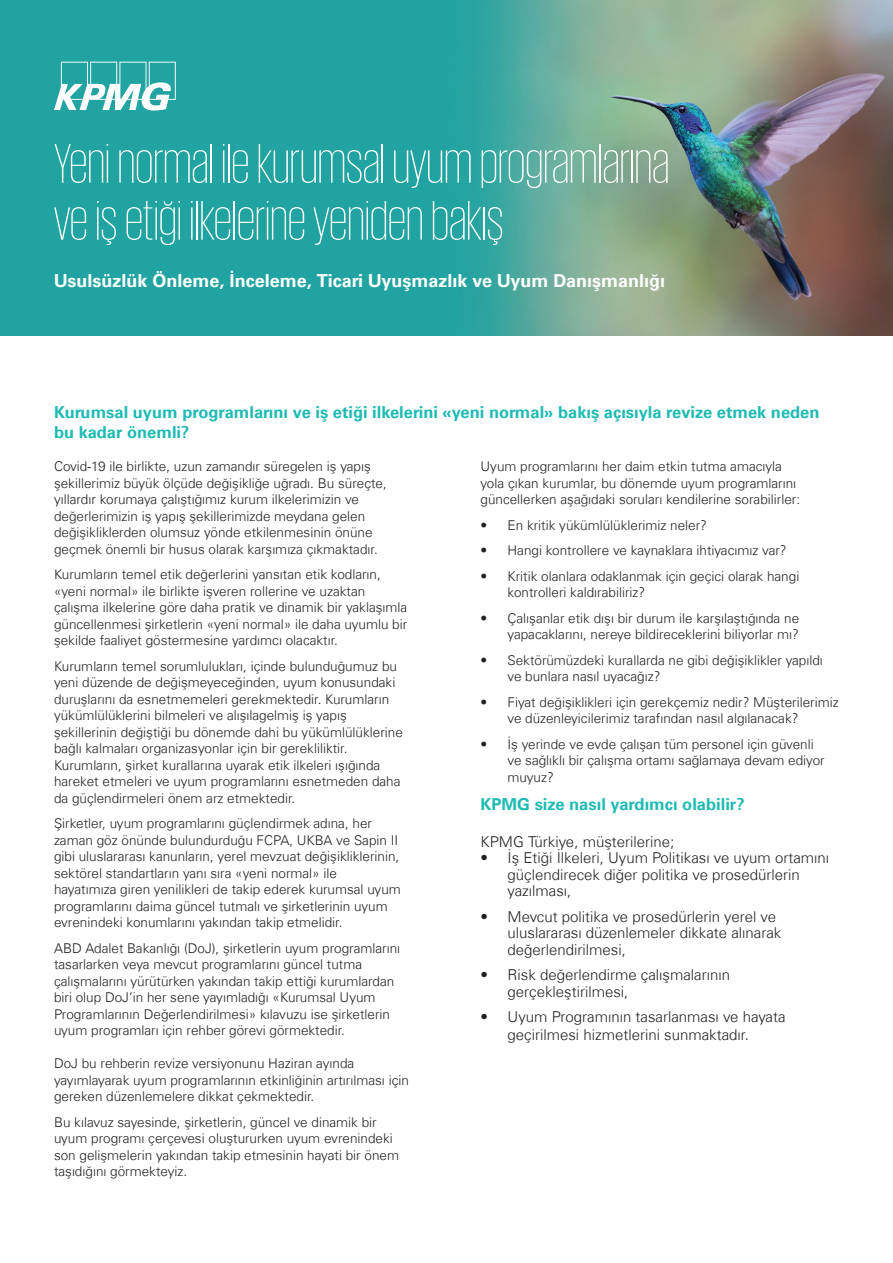
<style>
.page{position:relative;width:893px;height:1263px;background:#fff}
.page>*{position:absolute;margin:0;border:0;box-sizing:border-box;transform-origin:0 0}
.Title_112_pt{font:200 57px/57px "KPMG";color:#fff}
.Title_112_pt-2{font:700 18px "Universfor KPMG";color:#fff}
.Title_112_pt-3{font:700 16.5px/19.8px "Universfor KPMG";color:#1dbbb3}
.Title_112_pt-4{font:300 15px/16.5px "Universfor KPMG";color:#231f20}
.Bodycopy_10pt{font:300 13.5px/16.5px "Universfor KPMG";color:#231f20}
</style>
<div class="page">
<img style="left:0;top:0;width:893px;height:336px">
<svg style="left:54px;top:62px;width:122px;height:49px"></svg>
<p class="Title_112_pt" style="left:54px;top:134px;width:617px">Yeni normal ile kurumsal uyum programlarına ve iş etiği ilkelerine yeniden bakış</p>
<p class="Title_112_pt-2" style="left:54px;top:270px;width:613px">Usulsüzlük Önleme, İnceleme, Ticari Uyuşmazlık ve Uyum Danışmanlığı</p>
<p class="Title_112_pt-3" style="left:54px;top:402px;width:767px">Kurumsal uyum programlarını ve iş etiği ilkelerini «yeni normal» bakış açısıyla revize etmek neden bu kadar önemli?</p>
<p class="Bodycopy_10pt" style="left:54px;top:458px;width:334px">Covid-19 ile birlikte, uzun zamandır süregelen iş yapış şekillerimiz büyük ölçüde değişikliğe uğradı. Bu süreçte, yıllardır korumaya çalıştığımız kurum ilkelerimizin ve değerlerimizin iş yapış şekillerimizde meydana gelen değişikliklerden olumsuz yönde etkilenmesinin önüne geçmek önemli bir husus olarak karşımıza çıkmaktadır.</p>
<p class="Bodycopy_10pt" style="left:54px;top:566px;width:355px">Kurumların temel etik değerlerini yansıtan etik kodların, «yeni normal» ile birlikte işveren rollerine ve uzaktan çalışma ilkelerine göre daha pratik ve dinamik bir yaklaşımla güncellenmesi şirketlerin «yeni normal» ile daha uyumlu bir şekilde faaliyet göstermesine yardımcı olacaktır.</p>
<p class="Bodycopy_10pt" style="left:54px;top:657px;width:350px">Kurumların temel sorumlulukları, içinde bulunduğumuz bu yeni düzende de değişmeyeceğinden, uyum konusundaki duruşlarını da esnetmemeleri gerekmektedir. Kurumların yükümlülüklerini bilmeleri ve alışılagelmiş iş yapış şekillerinin değiştiği bu dönemde dahi bu yükümlülüklerine bağlı kalmaları organizasyonlar için bir gerekliliktir.<br>Kurumların, şirket kurallarına uyarak etik ilkeleri ışığında hareket etmeleri ve uyum programlarını esnetmeden daha da güçlendirmeleri önem arz etmektedir.</p>
<p class="Bodycopy_10pt" style="left:54px;top:815px;width:348px">Şirketler, uyum programlarını güçlendirmek adına, her zaman göz önünde bulundurduğu FCPA, UKBA ve Sapin II gibi uluslararası kanunların, yerel mevzuat değişikliklerinin, sektörel standartların yanı sıra «yeni normal» ile hayatımıza giren yenilikleri de takip ederek kurumsal uyum programlarını daima güncel tutmalı ve şirketlerinin uyum evrenindeki konumlarını yakından takip etmelidir.</p>
<p class="Bodycopy_10pt" style="left:54px;top:939px;width:348px">ABD Adalet Bakanlığı (DoJ), şirketlerin uyum programlarını tasarlarken veya mevcut programlarını güncel tutma çalışmalarını yürütürken yakından takip ettiği kurumlardan biri olup DoJ’in her sene yayımladığı «Kurumsal Uyum Programlarının Değerlendirilmesi» kılavuzu ise şirketlerin uyum programları için rehber görevi görmektedir.</p>
<p class="Bodycopy_10pt" style="left:54px;top:1055px;width:356px">DoJ bu rehberin revize versiyonunu Haziran ayında yayımlayarak uyum programlarının etkinliğinin artırılması için gereken düzenlemelere dikkat çekmektedir.</p>
<p class="Bodycopy_10pt" style="left:54px;top:1113px;width:347px">Bu kılavuz sayesinde, şirketlerin, güncel ve dinamik bir uyum programı çerçevesi oluştururken uyum evrenindeki son gelişmelerin yakından takip etmesinin hayati bir önem taşıdığını görmekteyiz.</p>
<p class="Bodycopy_10pt" style="left:480px;top:458px;width:321px">Uyum programlarını her daim etkin tutma amacıyla yola çıkan kurumlar, bu dönemde uyum programlarını güncellerken aşağıdaki soruları kendilerine sorabilirler:</p>
<p class="Bodycopy_10pt" style="left:480px;top:516px;width:228px">• En kritik yükümlülüklerimiz neler?</p>
<p class="Bodycopy_10pt" style="left:480px;top:542px;width:308px">• Hangi kontrollere ve kaynaklara ihtiyacımız var?</p>
<p class="Bodycopy_10pt" style="left:507px;top:567px;width:293px;text-indent:-27px">• Kritik olanlara odaklanmak için geçici olarak hangi kontrolleri kaldırabiliriz?</p>
<p class="Bodycopy_10pt" style="left:480px;top:609px;width:320px;text-align:right">• Çalışanlar etik dışı bir durum ile karşılaştığında ne yapacaklarını, nereye bildireceklerini biliyorlar mı?</p>
<p class="Bodycopy_10pt" style="left:507px;top:651px;width:317px;text-indent:-27px">• Sektörümüzdeki kurallarda ne gibi değişiklikler yapıldı ve bunlara nasıl uyacağız?</p>
<p class="Bodycopy_10pt" style="left:507px;top:693px;width:333px;text-indent:-27px">• Fiyat değişiklikleri için gerekçemiz nedir? Müşterilerimiz ve düzenleyicilerimiz tarafından nasıl algılanacak?</p>
<p class="Bodycopy_10pt" style="left:507px;top:735px;width:319px;text-indent:-27px">• İş yerinde ve evde çalışan tüm personel için güvenli ve sağlıklı bir çalışma ortamı sağlamaya devam ediyor muyuz?</p>
<p class="Title_112_pt-3" style="left:480px;top:795px;width:266px">KPMG size nasıl yardımcı olabilir?</p>
<p class="Title_112_pt-4" style="left:480px;top:833px;width:195px">KPMG Türkiye, müşterilerine;</p>
<p class="Title_112_pt-4" style="left:507px;top:850px;width:323px;text-indent:-27px">• İş Etiği İlkeleri, Uyum Politikası ve uyum ortamını güçlendirecek diğer politika ve prosedürlerin yazılması,</p>
<p class="Title_112_pt-4" style="left:507px;top:908px;width:275px;text-indent:-27px">• Mevcut politika ve prosedürlerin yerel ve uluslararası düzenlemeler dikkate alınarak değerlendirilmesi,</p>
<p class="Title_112_pt-4" style="left:507px;top:967px;width:224px;text-indent:-27px">• Risk değerlendirme çalışmalarının gerçekleştirilmesi,</p>
<p class="Title_112_pt-4" style="left:507px;top:1008px;width:279px;line-height:18px;text-indent:-27px">• Uyum Programının tasarlanması ve hayata geçirilmesi hizmetlerini sunmaktadır.</p>
</div>
